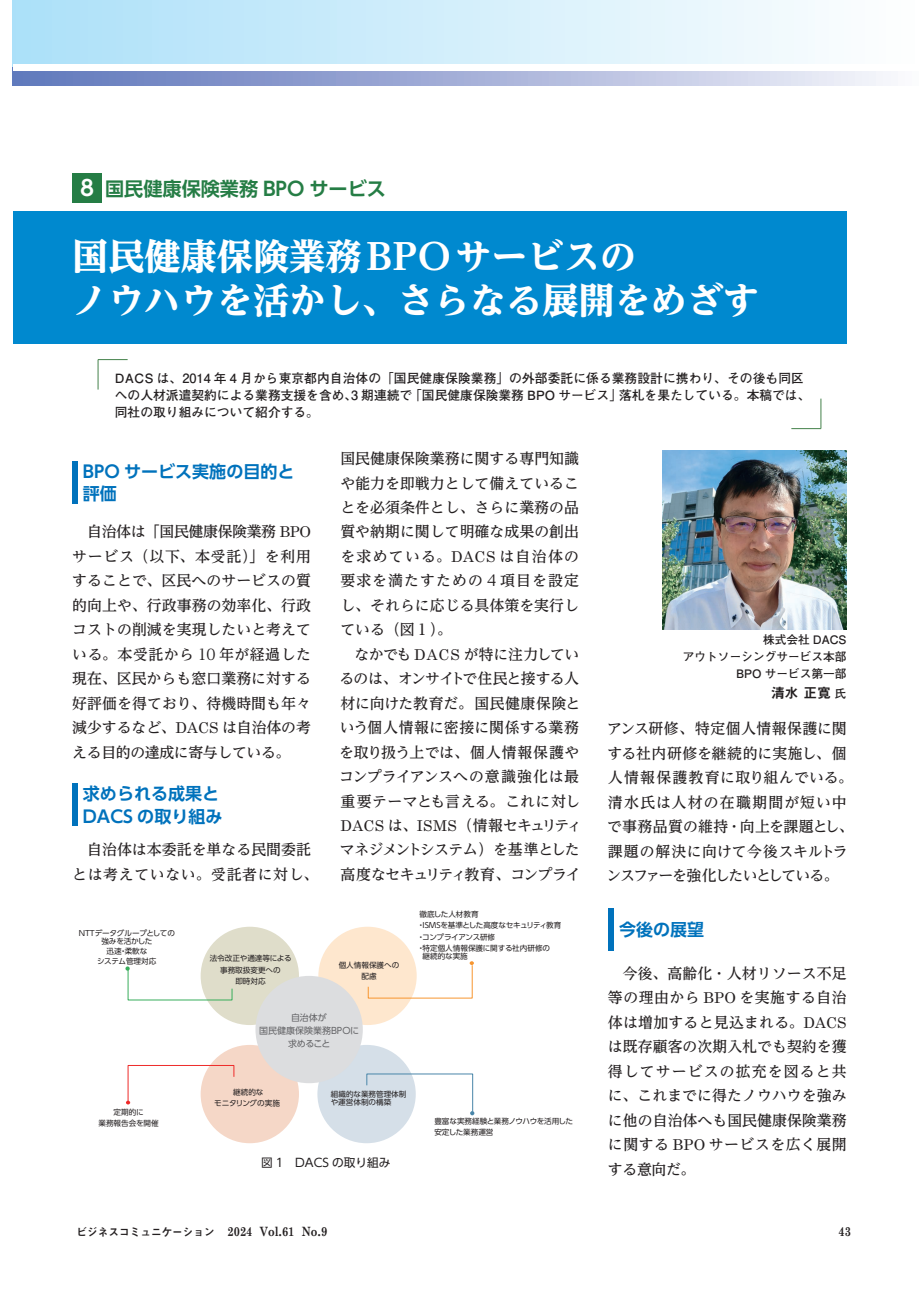
<style>
.page{position:relative;width:919px;height:1289px;background:#fff}
.page>*{position:absolute;margin:0;border:0;box-sizing:border-box;transform-origin:0 0}
.t1{font:800 36.15px/44.7px "UD Reimin Pro";color:#fff}
.t2{font:700 19.2px "UD Shin Go Pro De";color:#257d45}
.t3{font:700 16.95px/22.4px "UD Shin Go Pro De";color:#0072bc}
.t4{font:500 14.85px/24.5px "UD Reimin Pro";color:#231f20;text-align:justify}
.t5{font:500 14.85px/24.5px "UD Reimin Pro";letter-spacing:-.02em;color:#231f20}
.t6{font:500 14.85px/24.5px "UD Reimin Pro";letter-spacing:.025em;color:#231f20}
.t7{font:13.8px "Midashi Go Pro MB31";color:#231f20}
.t8{font:700 12.75px/17px "Futo Go B101 Pro";color:#231f20}
.t9{font:12.75px "Century Sb Bold SI";color:#231f20;scale:.85 1}
.t10{font:700 11.7px/17px "Futo Go B101 Pro";color:#231f20;text-align:right}
.t11{font:11.7px "UD Shin Go Pro";color:#231f20}
.t12{font:9px/13.2px "UD Shin Go Pro";color:#636366;text-align:center}
.t13{font:7.65px/11.4px "UD Shin Go Pro";color:#231f20;text-align:center}
.t14{font:7.65px/10.1px "UD Shin Go Pro";letter-spacing:-.02em;color:#231f20;text-align:center}
.t15{font:7.5px/11.4px "UD Shin Go Pro";color:#231f20;text-align:center}
.s1{font-size:21.3px;color:#fff}
.s2{font-family:"Century Sb SI";font-weight:400}
.s3{font-weight:400}
.s4{font-size:7.65px}
.s5{font-family:"Futo Go B101 Pro";font-weight:700;font-size:11.7px;color:#fff}
.s6{font-family:"Futo Go B101 Pro";font-weight:700;font-size:11.7px}
.s7{font-family:"Midashi Go Pro MB31";font-size:10.65px}
</style>
<div class="page">
<div style="left:13px;top:0;width:905px;height:85px;background:linear-gradient(to right,#abe0f9,#fefefe)"></div>
<div style="left:13px;top:67px;width:905px;height:18px;background:linear-gradient(to right,#5b72b9,#f5f4fa)"></div>
<div style="left:13px;top:64px;width:905px;height:6px;background:#fff"></div>
<hr style="left:97px;top:360px;width:2px;height:29px;background:#4f8955">
<hr style="left:98px;top:359px;width:30px;height:1px;background:#4f8955">
<div style="left:72px;top:173px;width:30px;height:30px;background:#257d45"></div>
<div style="left:13px;top:212px;width:833px;height:132px;background:#0089cf"></div>
<hr style="left:820px;top:398px;width:1px;height:30px;background:#4f8955">
<hr style="left:791px;top:428px;width:30px;height:1px;background:#4f8955">
<img style="left:662px;top:451px;width:184px;height:178px">
<div style="left:72px;top:461px;width:5px;height:42px;background:#0072bc"></div>
<div style="left:317px;top:1044px;width:99px;height:99px;background:#d5dfe8;border-radius:50%"></div>
<div style="left:318px;top:926px;width:98px;height:99px;background:#fee7ce;border-radius:49px"></div>
<div style="left:201px;top:1044px;width:98px;height:99px;background:#f5d7c7;border-radius:49px"></div>
<div style="left:201px;top:926px;width:98px;height:99px;background:#dfddca;border-radius:49px"></div>
<div style="left:255px;top:975px;width:108px;height:108px;background:#dcdddf;border-radius:50%"></div>
<svg style="left:368px;top:961px;width:106px;height:37px"></svg>
<svg style="left:366px;top:1073px;width:108px;height:42px"></svg>
<svg style="left:125px;top:966px;width:107px;height:34px"></svg>
<svg style="left:126px;top:1064px;width:108px;height:40px"></svg>
<div style="left:72px;top:783px;width:5px;height:42px;background:#0072bc"></div>
<div style="left:608px;top:907px;width:5px;height:43px;background:#0072bc"></div>
<p class="t2" style="left:80px;top:173px;width:307px"><span class="s1">8</span> 国民健康保険業務 BPO サービス</p>
<h1 class="t1" style="left:72px;top:233px;width:688px">国民健康保険業務 BPOサービスの<br>ノウハウを活かし、さらなる展開をめざす</h1>
<p class="t8" style="left:115px;top:368px;width:697px">DACS は、2014 年 4 月から東京都内自治体の「国民健康保険業務」の外部委託に係る業務設計に携わり、その後も同区への人材派遣契約による業務支援を含め、3 期連続で「国民健康保険業務 BPO サービス」落札を果たしている。本稿では、同社の取り組みについて紹介する。</p>
<p class="t3" style="left:83px;top:460px;width:213px">BPO サービス実施の目的と評価</p>
<p class="t4" style="left:72px;top:519px;width:240px;text-indent:15px">自治体は「国民健康保険業務 <span class="s2">BPO</span>サービス（以下、本受託）」を利用することで、区民へのサービスの質的向上や、行政事務の効率化、行政コストの削減を実現したいと考えている。本受託から <span class="s3">10</span> 年が経過した現在、区民からも窓口業務に対する好評価を得ており、待機時間も年々減少するなど、<span class="s2">DACS</span> は自治体の考える目的の達成に寄与している。</p>
<p class="t3" style="left:83px;top:782px;width:141px">求められる成果と<br>DACS の取り組み</p>
<p class="t4" style="left:72px;top:837px;width:248px;text-align:center">自治体は本委託を単なる民間委託<br>とは考えていない。受託者に対し、</p>
<p class="t4" style="left:340px;top:446px;width:240px">国民健康保険業務に関する専門知識や能力を即戦力として備えていることを必須条件とし、さらに業務の品質や納期に関して明確な成果の創出を求めている。<span class="s2">DACS</span> は自治体の要求を満たすための <span class="s3">4</span> 項目を設定し、それらに応じる具体策を実行している（図１）。</p>
<p class="t5" style="left:339px;top:641px;width:244px;text-indent:15px">なかでも <span class="s2">DACS</span> が特に注力しているのは、オンサイトで住民と接する人材に向けた教育だ。国民健康保険という個人情報に密接に関係する業務を取り扱う上では、個人情報保護やコンプライアンスへの意識強化は最重要テーマとも言える。これに対し<br><span class="s2">DACS</span> は、<span class="s2">ISMS</span>（情報セキュリティマネジメントシステム）を基準とした高度なセキュリティ教育、コンプライ</p>
<p class="t15" style="left:79px;top:927px;width:98px">NTTデータグループとし<span class="s4">ての</span></p>
<p class="t14" style="left:97px;top:935px;width:61px">強みを活かした迅速・柔軟な<br>システム管理対応</p>
<p class="t13" style="left:417px;top:908px;width:146px;text-align:left">徹底した人材教育<br>・ISMSを基準とした高度なセキュリティ教育・コンプライアンス研修<br>・特定個人情報保護に関する社内研修の</p>
<p class="t13" style="left:210px;top:952px;width:83px">法令改正や通達等による</p>
<p class="t15" style="left:422px;top:950px;width:47px">継続的な実施</p>
<p class="t13" style="left:220px;top:963px;width:62px">事務取扱変更への即時対応</p>
<p class="t15" style="left:339px;top:959px;width:62px">個人情報保護への配慮</p>
<p class="t12" style="left:259px;top:1010px;width:102px">自治体が<br>国民健康保険業務BPOに求めること</p>
<p class="t13" style="left:214px;top:1085px;width:67px">継続的な<br>モニタリングの実施</p>
<p class="t15" style="left:331px;top:1088px;width:77px">組織的な業務管理体制</p>
<p class="t13" style="left:331px;top:1096px;width:62px">や運営体制の構築</p>
<p class="t13" style="left:98px;top:1106px;width:62px">定期的に<br>業務報告会を開催</p>
<p class="t13" style="left:434px;top:1115px;width:140px;text-align:left">豊富な実務経験と業務ノウハウを活用した安定した業務運営</p>
<p class="t11" style="left:261px;top:1153px;width:131px">図 1　DACS の取り組み</p>
<p class="t10" style="left:682px;top:629px;width:165px">株式会社 DACS<br>アウトソーシングサービス本部<br>BPO サービス第一部</p>
<p class="t7" style="left:736px;top:682px;width:112px"><span class="s5">課長</span> 清水 正寛 <span class="s6">氏</span></p>
<p class="t6" style="left:606px;top:716px;width:248px">アンス研修、特定個人情報保護に関する社内研修を継続的に実施し、個人情報保護教育に取り組んでいる。清水氏は人材の在職期間が短い中で事務品質の維持<span class="s3">・</span>向上を課題とし、課題の解決に向けて今後スキルトランスファーを強化したいとしている。</p>
<p class="t3" style="left:619px;top:917px;width:87px">今後の展望</p>
<p class="t4" style="left:608px;top:960px;width:240px;text-indent:15px">今後、高齢化<span class="s3">・</span>人材リソース不足等の理由から <span class="s2">BPO</span> を実施する自治体は増加すると見込まれる。<span class="s2">DACS</span>は既存顧客の次期入札でも契約を獲得してサービスの拡充を図ると共に、これまでに得たノウハウを強みに他の自治体へも国民健康保険業務に関する <span class="s2">BPO</span> サービスを広く展開する意向だ。</p>
<p class="t9" style="left:77px;top:1221px;width:296px"><span class="s7">ビジネスコミュニケーション</span> 2024 Vol.61 No.9</p>
<p class="t9" style="left:838px;top:1221px;width:16px">43</p>
</div>
